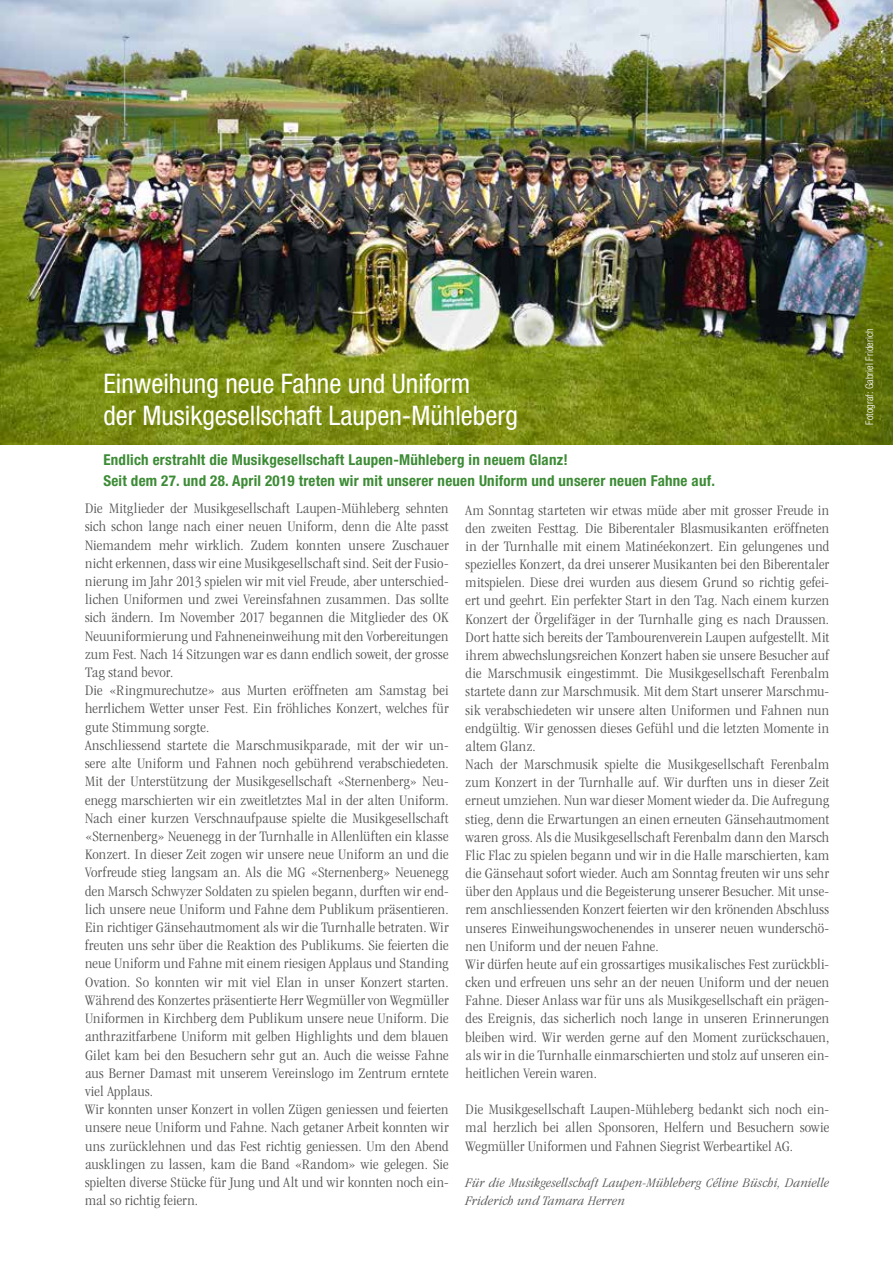
<style>
.page{position:relative;width:893px;height:1263px;background:#fff}
.page>*{position:absolute;margin:0;border:0;box-sizing:border-box;transform-origin:0 0}
.t1{font:condensed 27px/31.5px "Helvetica Neue LT";color:#fff}
.t2{font:300 condensed 15px/18.1px "Garamond";letter-spacing:.01em;color:#565655;scale:1.1 1}
.t3{font:700 condensed 15px/21px "Helvetica Neue LT";letter-spacing:.015em;color:#3c8b35}
.t4{font:italic 300 condensed 13.5px/18.1px "Garamond";letter-spacing:.02em;color:#565655;scale:1.1 1}
.t5{font:300 condensed 10.5px "Helvetica Neue LT";color:#fff}
</style>
<div class="page">
<img style="left:0;top:0;width:893px;height:444px">
<h1 class="t1" style="left:103px;top:368px;width:416px">Einweihung neue Fahne und Uniform<br>der Musikgesellschaft Laupen-Mühleberg</h1>
<p class="t3" style="left:103px;top:449px;width:613px">Endlich erstrahlt die Musikgesellschaft Laupen-Mühleberg in neuem Glanz!<br>Seit dem 27. und 28. April 2019 treten wir mit unserer neuen Uniform und unserer neuen Fahne auf.</p>
<p class="t2" style="left:85px;top:499px;width:332px">Die Mitglieder der Musikgesellschaft Laupen-Mühleberg sehnten sich schon lange nach einer neuen Uniform, denn die Alte passt Niemandem mehr wirklich. Zudem konnten unsere Zuschauer nicht erkennen, dass wir eine Musikgesellschaft sind. Seit der Fusio&shy;nierung im Jahr 2013 spielen wir mit viel Freude, aber unterschied&shy;lichen Uniformen und zwei Vereinsfahnen zusammen. Das sollte sich ändern. Im November 2017 begannen die Mitglieder des OK Neuuniformierung und Fahneneinweihung mit den Vorbereitungen zum Fest. Nach 14 Sitzungen war es dann endlich soweit, der grosse Tag stand bevor.<br>Die «Ringmurechutze» aus Murten eröffneten am Samstag bei herrlichem Wetter unser Fest. Ein fröhliches Konzert, welches für gute Stimmung sorgte.<br>Anschliessend startete die Marschmusikparade, mit der wir un&shy;sere alte Uniform und Fahnen noch gebührend verabschiedeten.<br>Mit der Unterstützung der Musikgesellschaft «Sternenberg» Neu&shy;enegg marschierten wir ein zweitletztes Mal in der alten Uniform.<br>Nach einer kurzen Verschnaufpause spielte die Musikgesellschaft «Sternenberg» Neuenegg in der Turnhalle in Allenlüften ein klasse Konzert. In dieser Zeit zogen wir unsere neue Uniform an und die Vorfreude stieg langsam an. Als die MG «Sternenberg» Neuenegg den Marsch Schwyzer Soldaten zu spielen begann, durften wir end&shy;lich unsere neue Uniform und Fahne dem Publikum präsentieren.<br>Ein richtiger Gänsehautmoment als wir die Turnhalle betraten. Wir freuten uns sehr über die Reaktion des Publikums. Sie feierten die neue Uniform und Fahne mit einem riesigen Applaus und Standing Ovation. So konnten wir mit viel Elan in unser Konzert starten.<br>Während des Konzertes präsentierte Herr Wegmüller von Wegmüller Uniformen in Kirchberg dem Publikum unsere neue Uniform. Die anthrazitfarbene Uniform mit gelben Highlights und dem blauen Gilet kam bei den Besuchern sehr gut an. Auch die weisse Fahne aus Berner Damast mit unserem Vereinslogo im Zentrum erntete viel Applaus.<br>Wir konnten unser Konzert in vollen Zügen geniessen und feierten unsere neue Uniform und Fahne. Nach getaner Arbeit konnten wir uns zurücklehnen und das Fest richtig geniessen. Um den Abend ausklingen zu lassen, kam die Band «Random» wie gelegen. Sie spielten diverse Stücke für Jung und Alt und wir konnten noch ein&shy;mal so richtig feiern.</p>
<p class="t2" style="left:466px;top:501px;width:332px">Am Sonntag starteten wir etwas müde aber mit grosser Freude in den zweiten Festtag. Die Biberentaler Blasmusikanten eröffneten in der Turnhalle mit einem Matinéekonzert. Ein gelungenes und spezielles Konzert, da drei unserer Musikanten bei den Biberentaler mitspielen. Diese drei wurden aus diesem Grund so richtig gefei&shy;ert und geehrt. Ein perfekter Start in den Tag. Nach einem kurzen Konzert der Örgelifäger in der Turnhalle ging es nach Draussen.<br>Dort hatte sich bereits der Tambourenverein Laupen aufgestellt. Mit ihrem abwechslungsreichen Konzert haben sie unsere Besucher auf die Marschmusik eingestimmt. Die Musikgesellschaft Ferenbalm startete dann zur Marschmusik. Mit dem Start unserer Marschmu&shy;sik verabschiedeten wir unsere alten Uniformen und Fahnen nun endgültig. Wir genossen dieses Gefühl und die letzten Momente in altem Glanz.<br>Nach der Marschmusik spielte die Musikgesellschaft Ferenbalm zum Konzert in der Turnhalle auf. Wir durften uns in dieser Zeit erneut umziehen. Nun war dieser Moment wieder da. Die Aufregung stieg, denn die Erwartungen an einen erneuten Gänsehautmoment waren gross. Als die Musikgesellschaft Ferenbalm dann den Marsch Flic Flac zu spielen begann und wir in die Halle marschierten, kam die Gänsehaut sofort wieder. Auch am Sonntag freuten wir uns sehr über den Applaus und die Begeisterung unserer Besucher. Mit unse&shy;rem anschliessenden Konzert feierten wir den krönenden Abschluss unseres Einweihungswochenendes in unserer neuen wunderschö&shy;nen Uniform und der neuen Fahne.<br>Wir dürfen heute auf ein grossartiges musikalisches Fest zurückbli&shy;cken und erfreuen uns sehr an der neuen Uniform und der neuen Fahne. Dieser Anlass war für uns als Musikgesellschaft ein prägen&shy;des Ereignis, das sicherlich noch lange in unseren Erinnerungen bleiben wird. Wir werden gerne auf den Moment zurückschauen, als wir in die Turnhalle einmarschierten und stolz auf unseren ein&shy;heitlichen Verein waren.</p>
<p class="t2" style="left:466px;top:1100px;width:332px;text-align:justify">Die Musikgesellschaft Laupen-Mühleberg bedankt sich noch ein&shy;mal herzlich bei allen Sponsoren, Helfern und Besuchern sowie Wegmüller Uniformen und Fahnen Siegrist Werbeartikel AG.</p>
<p class="t4" style="left:466px;top:1173px;width:332px">Für die Musikgesellschaft Laupen-Mühleberg Céline Büschi, Danielle<br>Friderich und Tamara Herren</p>
<p class="t5" style="left:863px;top:425px;width:98px;rotate:-90deg">Fotograf: Gabriel Friderich</p>
</div>
